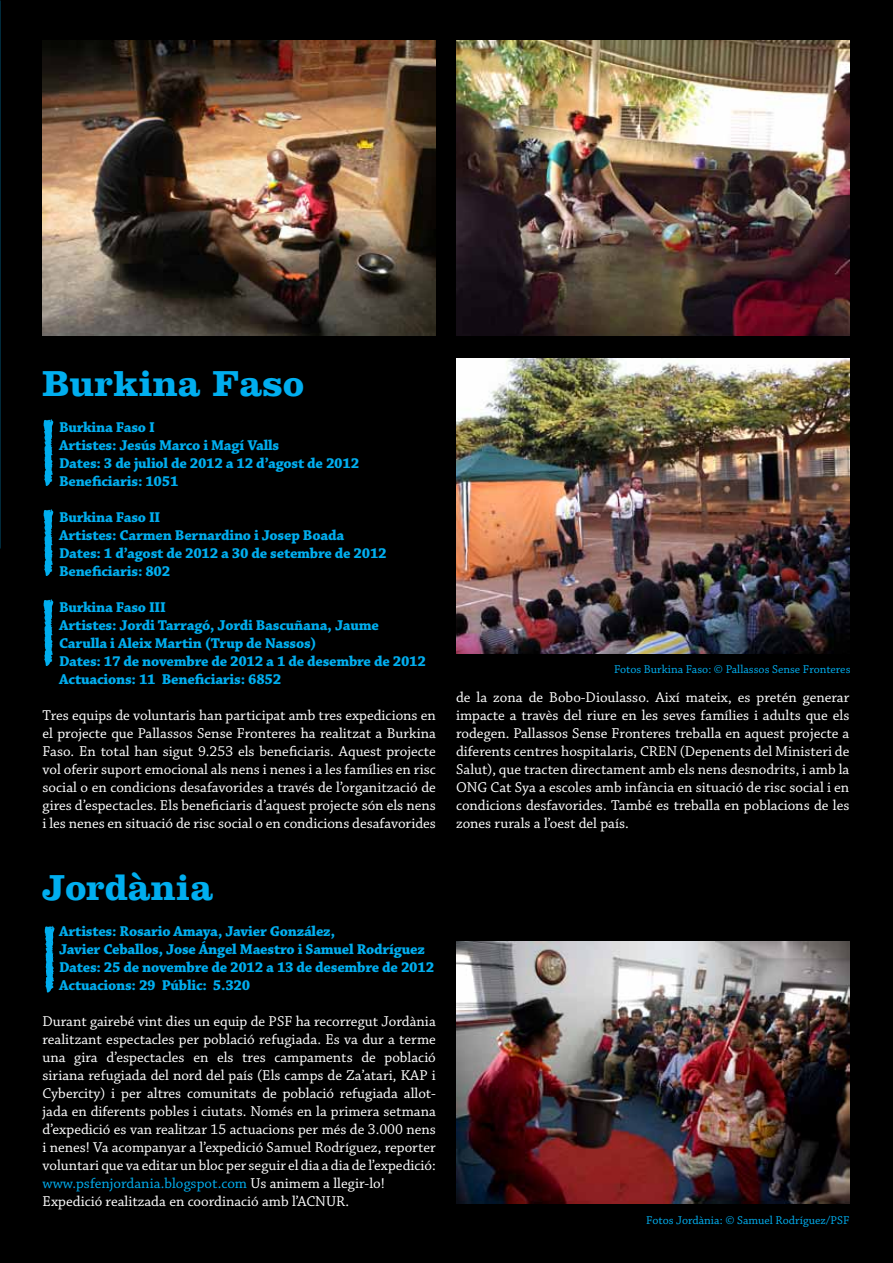
<style>
.page{position:relative;width:893px;height:1263px;background:#000}
.page>*{position:absolute;margin:0;border:0;box-sizing:border-box;transform-origin:0 0}
.t1{font:55.5px/90px "Chalkduster";color:#00aeef;text-align:justify}
.t2{font:700 37.5px "Clarendon";color:#00aeef}
.t3{font:15px/18px "Chaparral Pro";color:#fff;text-align:justify}
.t4{font:700 15px/18px "Chaparral Pro";letter-spacing:-.015em;color:#00aeef}
.t5{font:12px "Chaparral Pro";color:#00aeef}
.s1{color:#00aeef}
</style>
<div class="page">
<img style="left:456px;top:41px;width:393px;height:295px">
<img style="left:456px;top:358px;width:393px;height:295px">
<img style="left:43px;top:41px;width:393px;height:295px">
<img style="left:456px;top:942px;width:393px;height:262px">
<h2 class="t2" style="left:43px;top:361px;width:263px">Burkina Faso</h2>
<p class="t4" style="left:59px;top:419px;width:302px">Burkina Faso I<br>Artistes: Jesús Marco i Magí Valls<br>Dates: 3 de juliol de 2012 a 12 d’agost de 2012<br>Beneficiaris: 1051</p>
<p class="t4" style="left:59px;top:509px;width:329px">Burkina Faso II<br>Artistes: Carmen Bernardino i Josep Boada<br>Dates: 1 d’agost de 2012 a 30 de setembre de 2012<br>Beneficiaris: 802</p>
<p class="t4" style="left:59px;top:599px;width:368px">Burkina Faso III<br>Artistes: Jordi Tarragó, Jordi Bascuñana, Jaume Carulla i Aleix Martin (Trup de Nassos)<br>Dates: 17 de novembre de 2012 a 1 de desembre de 2012<br>Actuacions: 11 Beneficiaris: 6852</p>
<p class="t3" style="left:43px;top:707px;width:395px">Tres equips de voluntaris han participat amb tres expedicions en el projecte que Pallassos Sense Fronteres ha realitzat a Burkina Faso. En total han sigut 9.253 els beneficiaris. Aquest projecte vol oferir suport emocional als nens i nenes i a les famílies en risc social o en condicions desafavorides a través de l’organització de gires d’espectacles. Els beneficiaris d’aquest projecte són els nens i les nenes en situació de risc social o en condicions desafavorides</p>
<h1 class="t1" style="left:39px;top:406px;width:19px">| | |</h1>
<h2 class="t2" style="left:43px;top:865px;width:172px">Jordània</h2>
<p class="t4" style="left:59px;top:923px;width:377px">Artistes: Rosario Amaya, Javier González,<br>Javier Ceballos, Jose Ángel Maestro i Samuel Rodríguez Dates: 25 de novembre de 2012 a 13 de desembre de 2012<br>Actuacions: 29 Públic: 5.320</p>
<p class="t3" style="left:43px;top:1013px;width:395px;text-align:left">Durant gairebé vint dies un equip de PSF ha recorregut Jordània realitzant espectacles per població refugiada. Es va dur a terme una gira d’espectacles en els tres campaments de població siriana refugiada del nord del país (Els camps de Za’atari, KAP i Cybercity) i per altres comunitats de població refugiada allot&shy;jada en diferents pobles i ciutats. Només en la primera setmana d’expedició es van realitzar 15 actuacions per més de 3.000 nens i nenes! Va acompanyar a l’expedició Samuel Rodríguez, reporter voluntari que va editar un bloc per seguir el dia a dia de l’expedició: <span class="s1">www.psfenjordania.blogspot.com</span> Us animem a llegir-lo!<br>Expedició realitzada en coordinació amb l’ACNUR.</p>
<h1 class="t1" style="left:40px;top:912px;width:19px">|</h1>
<p class="t5" style="left:614px;top:662px;width:238px">Fotos Burkina Faso: © Pallassos Sense Fronteres</p>
<p class="t3" style="left:456px;top:689px;width:395px">de la zona de Bobo-Dioulasso. Així mateix, es pretén generar impacte a travès del riure en les seves famílies i adults que els rodegen. Pallassos Sense Fronteres treballa en aquest projecte a diferents centres hospitalaris, CREN (Depenents del Ministeri de Salut), que tracten directament amb els nens desnodrits, i amb la ONG Cat Sya a escoles amb infància en situació de risc social i en condicions desfavorides. També es treballa en poblacions de les zones rurals a l’oest del país.</p>
<p class="t5" style="left:646px;top:1214px;width:205px">Fotos Jordània: © Samuel Rodríguez/PSF</p>
</div>
